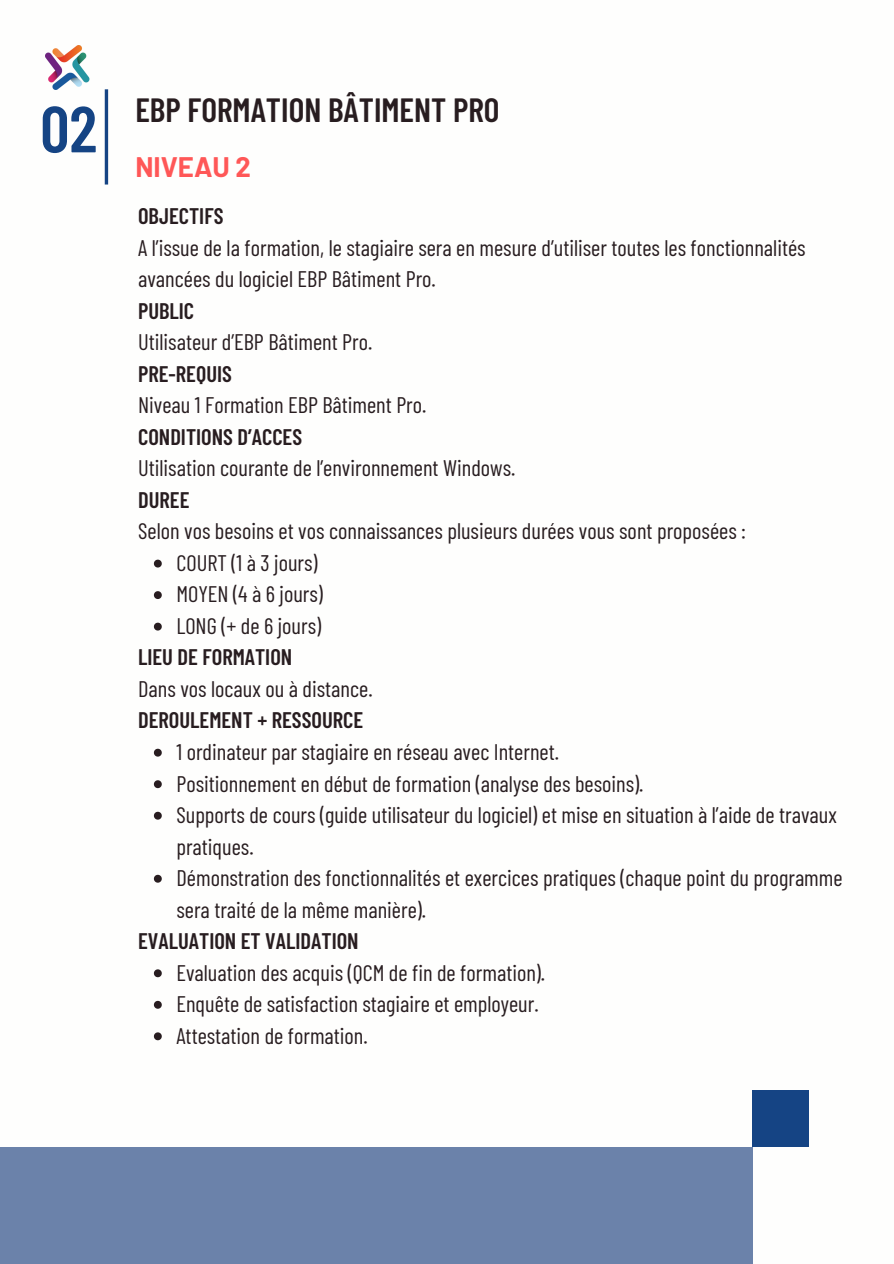
<style>
.page{position:relative;width:894px;height:1264px;background:#fff}
.page>*{position:absolute;margin:0;border:0;box-sizing:border-box;transform-origin:0 0}
.t1{font:600 64.8px "Barlow Condensed";color:#154484}
.t2{font:600 33.6px "Barlow Condensed";color:#281d20}
.t3{font:700 27.6px "Barlow";color:#ff5757}
.t4{font:22.5px/31.5px "Barlow Condensed";color:#281d20}
.t5{font:600 22.5px "Barlow Condensed";color:#281d20}
</style>
<div class="page">
<hr style="left:105px;top:89px;width:3px;height:95px;background:#154484">
<svg style="left:154px;top:559px;width:8px;height:8px"></svg>
<svg style="left:154px;top:591px;width:8px;height:8px"></svg>
<svg style="left:154px;top:622px;width:8px;height:8px"></svg>
<svg style="left:154px;top:748px;width:8px;height:8px"></svg>
<svg style="left:154px;top:780px;width:8px;height:8px"></svg>
<svg style="left:154px;top:811px;width:8px;height:8px"></svg>
<svg style="left:154px;top:874px;width:8px;height:8px"></svg>
<svg style="left:154px;top:969px;width:8px;height:8px"></svg>
<svg style="left:154px;top:1000px;width:8px;height:8px"></svg>
<svg style="left:154px;top:1032px;width:8px;height:8px"></svg>
<div style="left:0;top:1146px;width:751px;height:117px;background:#6b82aa"></div>
<div style="left:751px;top:1090px;width:57px;height:56px;background:#154484"></div>
<img style="left:45px;top:46px;width:44px;height:44px">
<p class="t1" style="left:40px;top:87px;width:58px">02</p>
<p class="t2" style="left:135px;top:88px;width:365px">EBP FORMATION BÂTIMENT PRO</p>
<p class="t3" style="left:135px;top:149px;width:117px">NIVEAU 2</p>
<h1 class="t5" style="left:138px;top:202px;width:87px">OBJECTIFS</h1>
<p class="t4" style="left:138px;top:231px;width:668px">A l’issue de la formation, le stagiaire sera en mesure d’utiliser toutes les fonctionnalités avancées du logiciel EBP Bâtiment Pro.</p>
<h2 class="t5" style="left:138px;top:296px;width:58px">PUBLIC</h2>
<p class="t4" style="left:138px;top:325px;width:236px">Utilisateur d’EBP Bâtiment Pro.</p>
<p class="t5" style="left:138px;top:359px;width:95px">PRE-REQUIS</p>
<p class="t4" style="left:138px;top:388px;width:290px">Niveau 1 Formation EBP Bâtiment Pro.</p>
<p class="t5" style="left:138px;top:422px;width:165px">CONDITIONS D’ACCES</p>
<p class="t4" style="left:138px;top:451px;width:379px">Utilisation courante de l’environnement Windows.</p>
<p class="t5" style="left:138px;top:485px;width:53px">DUREE</p>
<p class="t4" style="left:138px;top:514px;width:609px">Selon vos besoins et vos connaissances plusieurs durées vous sont proposées :</p>
<p class="t4" style="left:176px;top:546px;width:143px">COURT (1 à 3 jours)</p>
<p class="t4" style="left:176px;top:577px;width:148px">MOYEN (4 à 6 jours)</p>
<p class="t4" style="left:176px;top:609px;width:146px">LONG (+ de 6 jours)</p>
<p class="t5" style="left:138px;top:643px;width:156px">LIEU DE FORMATION</p>
<p class="t4" style="left:138px;top:672px;width:236px">Dans vos locaux ou à distance.</p>
<p class="t5" style="left:138px;top:706px;width:226px">DEROULEMENT + RESSOURCE</p>
<p class="t4" style="left:176px;top:735px;width:384px">1 ordinateur par stagiaire en réseau avec Internet.</p>
<p class="t4" style="left:176px;top:766px;width:468px">Positionnement en début de formation (analyse des besoins).</p>
<p class="t4" style="left:176px;top:798px;width:661px">Supports de cours (guide utilisateur du logiciel) et mise en situation à l’aide de travaux pratiques.</p>
<p class="t4" style="left:176px;top:861px;width:667px">Démonstration des fonctionnalités et exercices pratiques (chaque point du programme sera traité de la même manière).</p>
<p class="t5" style="left:138px;top:926px;width:222px">EVALUATION ET VALIDATION</p>
<p class="t4" style="left:176px;top:955px;width:370px">Evaluation des acquis (QCM de fin de formation).</p>
<p class="t4" style="left:176px;top:987px;width:363px">Enquête de satisfaction stagiaire et employeur.</p>
<h3 class="t4" style="left:176px;top:1018px;width:193px">Attestation de formation.</h3>
</div>
